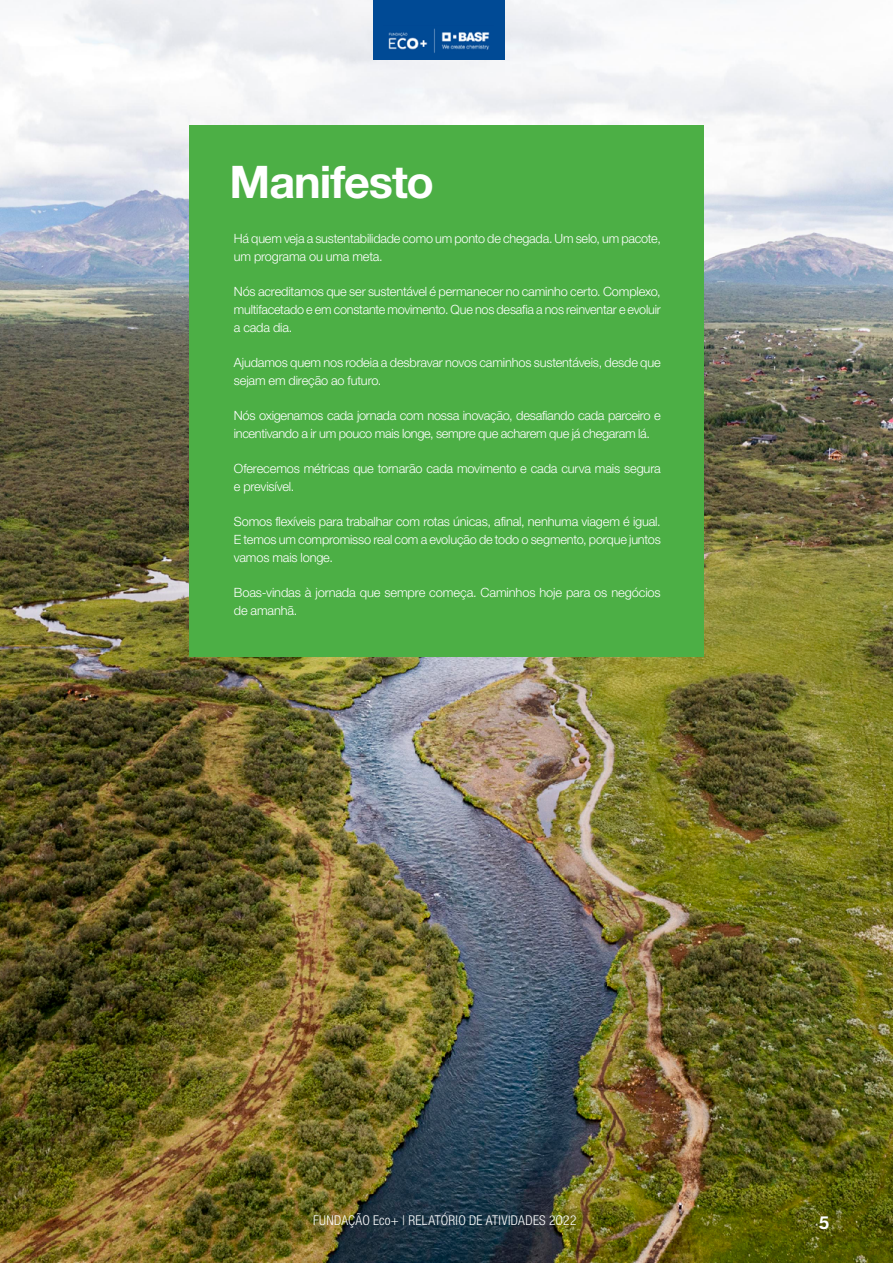
<style>
.page{position:relative;width:893px;height:1263px;background:#fff}
.page>*{position:absolute;margin:0;border:0;box-sizing:border-box;transform-origin:0 0}
.t1{font:700 45px "Helvetica Finanz Std";letter-spacing:-.025em;color:#fff}
.t2{font:700 18px "Helvetica Finanz Std";color:#fff}
.t3{font:300 condensed 13.5px "Helvetica Finanz Std";letter-spacing:.02em;color:#fff}
.t4{font:300 12.75px/17.7px "Helvetica Finanz Std";letter-spacing:-.015em;color:#fff}
</style>
<div class="page">
<img style="left:0;top:0;width:893px;height:1262px">
<div style="left:189px;top:125px;width:515px;height:532px;background:#4caf45"></div>
<div style="left:373px;top:0;width:131px;height:60px;background:#004a95"></div>
<img style="left:388px;top:28px;width:102px;height:25px">
<h1 class="t1" style="left:230px;top:155px;width:206px">Manifesto</h1>
<p class="t4" style="left:234px;top:229px;width:428px">Há quem veja a sustentabilidade como um ponto de chegada. Um selo, um pacote, um programa ou uma meta.</p>
<p class="t4" style="left:234px;top:283px;width:428px;text-align:justify">Nós acreditamos que ser sustentável é permanecer no caminho certo. Complexo, multifacetado e em constante movimento. Que nos desafia a nos reinventar e evoluir a cada dia.</p>
<p class="t4" style="left:234px;top:353px;width:428px">Ajudamos quem nos rodeia a desbravar novos caminhos sustentáveis, desde que sejam em direção ao futuro.</p>
<p class="t4" style="left:234px;top:406px;width:428px">Nós oxigenamos cada jornada com nossa inovação, desafiando cada parceiro e incentivando a ir um pouco mais longe, sempre que acharem que já chegaram lá.</p>
<p class="t4" style="left:234px;top:460px;width:428px">Oferecemos métricas que tornarão cada movimento e cada curva mais segura e previsível.</p>
<p class="t4" style="left:234px;top:513px;width:428px;text-align:justify">Somos flexíveis para trabalhar com rotas únicas, afinal, nenhuma viagem é igual.<br>E temos um compromisso real com a evolução de todo o segmento, porque juntos vamos mais longe.</p>
<p class="t4" style="left:234px;top:583px;width:428px">Boas-vindas à jornada que sempre começa. Caminhos hoje para os negócios de amanhã.</p>
<p class="t3" style="left:313px;top:1212px;width:265px">FUNDAÇÃO Eco+ | RELATÓRIO DE ATIVIDADES 2O22</p>
<h2 class="t2" style="left:819px;top:1212px;width:12px">5</h2>
</div>
